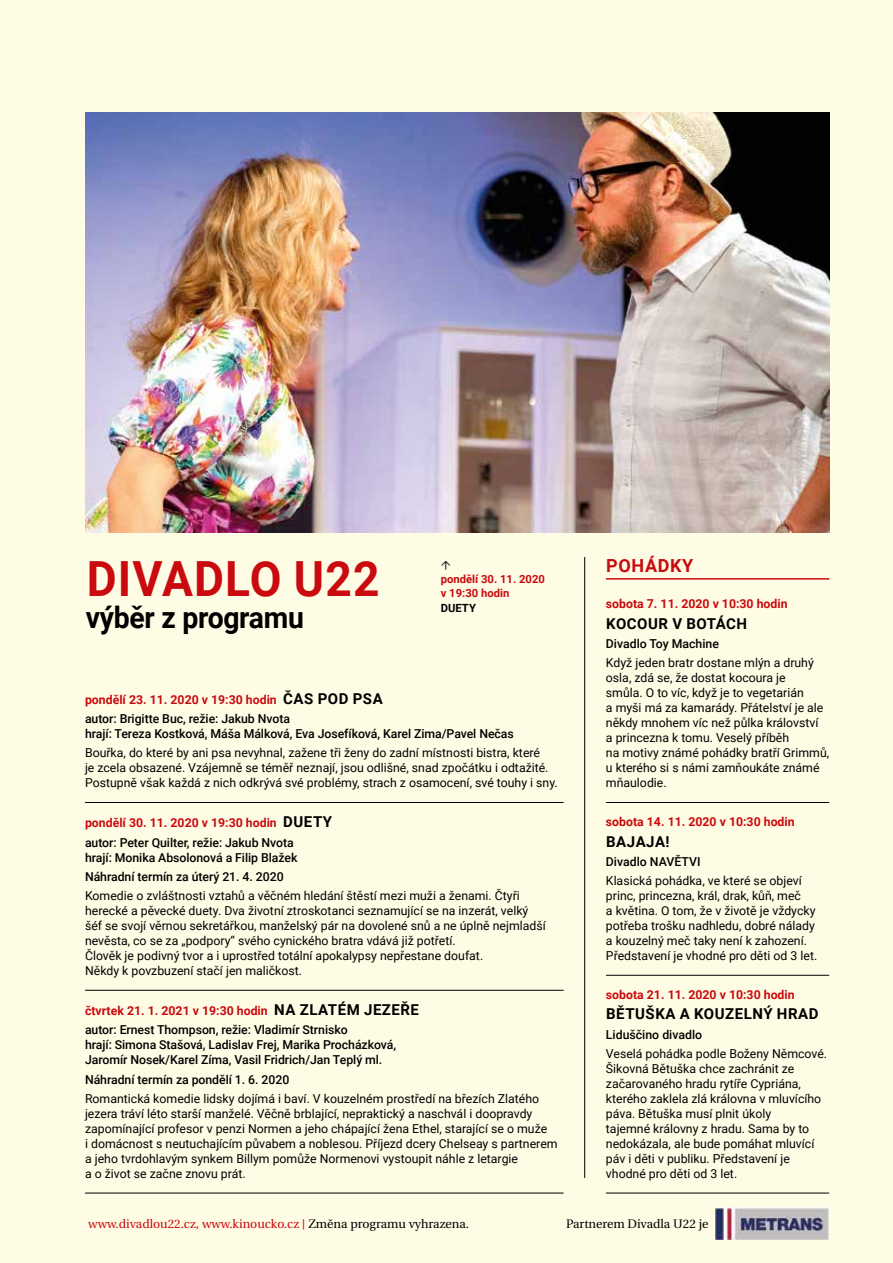
<style>
.page{position:relative;width:893px;height:1263px;background:#fffce5}
.page>*{position:absolute;margin:0;border:0;box-sizing:border-box;transform-origin:0 0}
.t1{font:700 48.45px "Roboto";letter-spacing:.025em;color:#c90a0e;scale:.95 1}
.t2{font:700 29.85px "Roboto";letter-spacing:-.01em;color:#000;scale:.95 1}
.t3{font:700 18px "Roboto";letter-spacing:.035em;color:#c90a0e}
.t4{font:700 15px "Roboto";letter-spacing:.035em;color:#000}
.t5{font:12.3px/15px "Roboto";color:#000}
.t6{font:500 12.3px/15px "Roboto";letter-spacing:-.005em;color:#000}
.t7{font:700 12.3px "Roboto";color:#c90a0e}
.t8{font:12.3px "Heuristica";color:#c90a0e}
.t9{font:12.3px "Heuristica";color:#000}
.t10{font:700 11.25px/14.2px "Roboto";color:#c90a0e}
.t11{font:700 11.25px "Roboto";color:#000}
.s1{font-size:15px;color:#000}
.s2{font-weight:700;color:#c90a0e}
.s3{font-weight:700;font-size:15px}
.s4{font-family:"Roboto"}
.s5{color:#000}
</style>
<div class="page">
<hr style="left:606px;top:578px;width:223px;height:2px;background:#c90a0e">
<hr style="left:606px;top:802px;width:223px;height:1px;background:#000">
<hr style="left:606px;top:975px;width:223px;height:1px;background:#000">
<hr style="left:606px;top:1193px;width:223px;height:1px;background:#000">
<hr style="left:584px;top:557px;width:1px;height:621px;background:#000">
<hr style="left:85px;top:802px;width:479px;height:1px;background:#000">
<hr style="left:85px;top:990px;width:479px;height:1px;background:#000">
<hr style="left:85px;top:1193px;width:479px;height:1px;background:#000">
<img style="left:86px;top:113px;width:743px;height:420px">
<img style="left:715px;top:1208px;width:114px;height:31px">
<h1 class="t1" style="left:87px;top:545px;width:310px">Divadlo U22</h1>
<h2 class="t2" style="left:86px;top:596px;width:231px">výběr z programu</h2>
<p class="t10" style="left:441px;top:572px;width:106px">pondělí 30. 11. 2020 v 19:30 hodin</p>
<p class="t11" style="left:441px;top:600px;width:23px">DUETY</p>
<p class="t7" style="left:85px;top:691px;width:244px">pondělí 23. 11. 2020 v 19:30 hodin <span class="s1">ČAS POD</span></p>
<p class="t4" style="left:353px;top:688px;width:31px">PSA</p>
<p class="t6" style="left:85px;top:711px;width:430px">autor: Brigitte Buc, režie: Jakub Nvota<br>hrají: Tereza Kostková, Máša Málková, Eva Josefíková, Karel Zima/Pavel Nečas</p>
<p class="t5" style="left:85px;top:745px;width:474px">Bouřka, do které by ani psa nevyhnal, zažene tři ženy do zadní místnosti bistra, které<br>je zcela obsazené. Vzájemně se téměř neznají, jsou odlišné, snad zpočátku i odtažité.<br>Postupně však každá z nich odkrývá své problémy, strach z osamocení, své touhy i sny.</p>
<p class="t6" style="left:85px;top:813px;width:229px;line-height:19.2px"><span class="s2">pondělí 30. 11. 2020 v 19:30 hodin</span> <span class="s3">DUETY </span>autor: Peter Quilter, režie: Jakub Nvota</p>
<p class="t6" style="left:85px;top:847px;width:214px;line-height:19.2px">hrají: Monika Absolonová a Filip Blažek<br>Náhradní termín za úterý 21. 4. 2020</p>
<p class="t5" style="left:85px;top:888px;width:462px">Komedie o zvláštnosti vztahů a věčném hledání štěstí mezi muži a ženami. Čtyři herecké a pěvecké duety. Dva životní ztroskotanci seznamující se na inzerát, velký šéf se svojí věrnou sekretářkou, manželský pár na dovolené snů a ne úplně nejmladší nevěsta, co se za „podpory“ svého cynického bratra vdává již potřetí.<br>Člověk je podivný tvor a i uprostřed totální apokalypsy nepřestane doufat.<br>Někdy k povzbuzení stačí jen maličkost.</p>
<p class="t7" style="left:85px;top:1002px;width:244px">čtvrtek 21. 1. 2021 v 19:30 hodin <span class="s1">NA ZLATÉ</span></p>
<p class="t4" style="left:347px;top:999px;width:55px">M JEZEŘE</p>
<p class="t6" style="left:85px;top:1022px;width:313px">autor: Ernest Thompson, režie: Vladimír Strnisko<br>hrají: Simona Stašová, Ladislav Frej, Marika Procházková,<br>Jaromír Nosek/Karel Zíma, Vasil Fridrich/Jan Teplý ml.</p>
<p class="t6" style="left:85px;top:1071px;width:206px">Náhradní termín za pondělí 1. 6. 2020</p>
<p class="t5" style="left:85px;top:1090px;width:474px">Romantická komedie lidsky dojímá i baví. V kouzelném prostředí na březích Zlatého jezera tráví léto starší manželé. Věčně brblající, nepraktický a naschvál i doopravdy zapomínající profesor v penzi Normen a jeho chápající žena Ethel, starající se o muže<br>i domácnost s neutuchajícím půvabem a noblesou. Příjezd dcery Chelseay s partnerem a jeho tvrdohlavým synkem Billym pomůže Normenovi vystoupit náhle z letargie<br>a o život se začne znovu prát.</p>
<h3 class="t3" style="left:606px;top:553px;width:89px">Pohádky</h3>
<p class="t7" style="left:606px;top:595px;width:183px">sobota 7. 11. 2020 v 10:30 hodin</p>
<p class="t4" style="left:606px;top:613px;width:21px">KOCO</p>
<p class="t4" style="left:648px;top:613px;width:50px">UR V BOTÁCH</p>
<p class="t6" style="left:606px;top:636px;width:115px">Divadlo Toy Machine</p>
<p class="t5" style="left:606px;top:655px;width:225px">Když jeden bratr dostane mlýn a druhý osla, zdá se, že dostat kocoura je<br>smůla. O to víc, když je to vegetarián<br>a myši má za kamarády. Přátelství je ale někdy mnohem víc než půlka království<br>a princezna k tomu. Veselý příběh<br>na motivy známé pohádky bratří Grimmů, u kterého si s námi zamňoukáte známé mňaulodie.</p>
<p class="t7" style="left:606px;top:813px;width:190px">sobota 14. 11. 2020 v 10:30 hodin</p>
<p class="t4" style="left:606px;top:831px;width:65px">BAJAJA!</p>
<p class="t6" style="left:606px;top:853px;width:96px">Divadlo NAVĚTVI</p>
<p class="t5" style="left:606px;top:873px;width:213px">Klasická pohádka, ve které se objeví princ, princezna, král, drak, kůň, meč<br>a květina. O tom, že v životě je vždycky potřeba trošku nadhledu, dobré nálady a kouzelný meč taky není k zahození.<br>Představení je vhodné pro děti od 3 let.</p>
<p class="t7" style="left:606px;top:986px;width:190px">sobota 21. 11. 2020 v 10:30 hodin</p>
<p class="t4" style="left:606px;top:1003px;width:203px">BĚTUŠKA A KOUZELNÝ HRAD</p>
<p class="t6" style="left:606px;top:1026px;width:98px">Liduščino divadlo</p>
<p class="t5" style="left:606px;top:1045px;width:223px">Veselá pohádka podle Boženy Němcové.<br>Šikovná Bětuška chce zachránit ze začarovaného hradu rytíře Cypriána, kterého zaklela zlá královna v mluvícího páva. Bětuška musí plnit úkoly<br>tajemné královny z hradu. Sama by to nedokázala, ale bude pomáhat mluvící páv i děti v publiku. Představení je vhodné pro děti od 3 let.</p>
<p class="t8" style="left:88px;top:1214px;width:382px">www.divadlou22.cz, www.kinoucko.cz <span class="s4">|</span> <span class="s5">Změna programu vyhrazena.</span></p>
<p class="t9" style="left:566px;top:1214px;width:144px">Partnerem Divadla U22 je</p>
</div>
